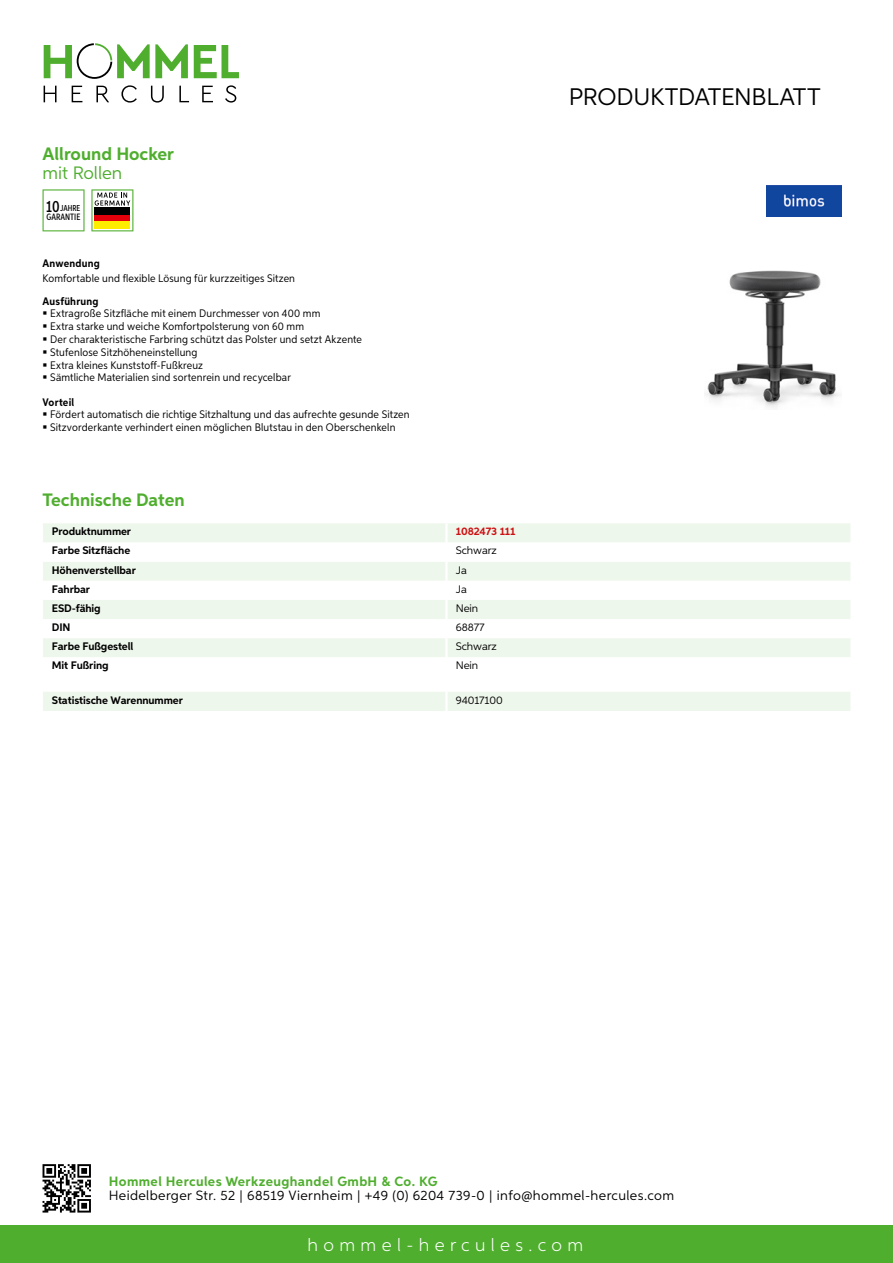
<style>
.page{position:relative;width:893px;height:1263px;background:#fff}
.page>*{position:absolute;margin:0;border:0;box-sizing:border-box;transform-origin:0 0}
.t1{font:24px "Aspira";letter-spacing:-.01em;color:#000}
.t2{font:700 18px "Aspira";color:#50ae2f}
.t3{font:300 18px "Aspira";letter-spacing:.3em;color:#fff}
.t4{font:18px "Aspira";color:#50ae2f}
.t5{font:13.5px "Aspira";letter-spacing:.03em;color:#000}
.t6{font:700 13.5px "Aspira";letter-spacing:.03em;color:#50ae2f}
.t7{font:10.95px/12.8px "Aspira Nar";letter-spacing:.015em;color:#000}
.t8{font:700 10.95px "Aspira";letter-spacing:-.01em;color:#000}
.t9{font:10.95px "Aspira";letter-spacing:-.01em;color:#000}
.t10{font:700 10.95px "Aspira Nar";letter-spacing:.02em;color:#000}
.t11{font:700 10.95px "Aspira";letter-spacing:-.01em;color:#cd1013}
.t12{font:500 9.15px "Aspira XX Nar";color:#000}
.t13{font:500 8.55px "Aspira XX Nar";color:#000}
.s1{font-size:16.35px}
</style>
<div class="page">
<div style="left:0;top:1226px;width:893px;height:37px;background:#50ae2f"></div>
<svg style="left:43px;top:1164px;width:48px;height:48px"></svg>
<svg style="left:194px;top:45px;width:45px;height:33px"></svg>
<svg style="left:44px;top:43px;width:144px;height:36px"></svg>
<svg style="left:44px;top:86px;width:13px;height:16px"></svg>
<svg style="left:72px;top:86px;width:10px;height:16px"></svg>
<svg style="left:96px;top:86px;width:13px;height:16px"></svg>
<svg style="left:121px;top:85px;width:16px;height:18px"></svg>
<svg style="left:151px;top:86px;width:13px;height:17px"></svg>
<svg style="left:179px;top:86px;width:10px;height:16px"></svg>
<svg style="left:202px;top:86px;width:11px;height:16px"></svg>
<svg style="left:225px;top:85px;width:11px;height:18px"></svg>
<div style="left:43px;top:523px;width:807px;height:19px;background:#eef7eb"></div>
<svg style="left:43px;top:562px;width:807px;height:95px;fill:#eef7eb"></svg>
<hr style="left:445px;top:523px;width:3px;height:19px;background:#fff">
<hr style="left:445px;top:562px;width:3px;height:19px;background:#fff">
<hr style="left:445px;top:581px;width:3px;height:19px;background:#fff">
<hr style="left:445px;top:600px;width:3px;height:19px;background:#fff">
<hr style="left:445px;top:619px;width:3px;height:19px;background:#fff">
<hr style="left:445px;top:638px;width:3px;height:19px;background:#fff">
<div style="left:43px;top:692px;width:807px;height:19px;background:#eef7eb"></div>
<hr style="left:445px;top:692px;width:3px;height:19px;background:#fff">
<svg style="left:43px;top:189px;width:42px;height:42px"></svg>
<svg style="left:91px;top:189px;width:42px;height:42px"></svg>
<div style="left:95px;top:214px;width:35px;height:7px;background:#e3000b"></div>
<div style="left:95px;top:208px;width:35px;height:7px;background:#000"></div>
<div style="left:95px;top:221px;width:35px;height:7px;background:#ffed00"></div>
<img style="left:705px;top:270px;width:134px;height:138px">
<img style="left:766px;top:185px;width:76px;height:32px">
<h2 class="t2" style="left:43px;top:142px;width:133px">Allround Hocker</h2>
<h2 class="t4" style="left:43px;top:162px;width:81px">mit Rollen</h2>
<p class="t13" style="left:46px;top:203px;width:36px"><span class="s1">10</span>JAHRE</p>
<p class="t12" style="left:47px;top:212px;width:35px">GARANTIE</p>
<p class="t10" style="left:43px;top:257px;width:59px">Anwendung</p>
<p class="t7" style="left:43px;top:272px;width:254px">Komfortable und flexible Lösung für kurzzeitiges Sitzen</p>
<p class="t10" style="left:43px;top:294px;width:58px">Ausführung</p>
<p class="t7" style="left:50px;top:307px;width:313px">Extragroße Sitzfläche mit einem Durchmesser von 400 mm<br>Extra starke und weiche Komfortpolsterung von 60 mm<br>Der charakteristische Farbring schützt das Polster und setzt Akzente Stufenlose Sitzhöheneinstellung<br>Extra kleines Kunststoff-Fußkreuz<br>Sämtliche Materialien sind sortenrein und recycelbar</p>
<p class="t10" style="left:43px;top:395px;width:33px">Vorteil</p>
<p class="t7" style="left:50px;top:408px;width:361px">Fördert automatisch die richtige Sitzhaltung und das aufrechte gesunde Sitzen<br>Sitzvorderkante verhindert einen möglichen Blutstau in den Oberschenkeln</p>
<h2 class="t2" style="left:43px;top:489px;width:144px">Technische Daten</h2>
<p class="t8" style="left:52px;top:525px;width:81px">Produktnummer</p>
<p class="t11" style="left:456px;top:525px;width:61px">1082473 111</p>
<p class="t8" style="left:52px;top:544px;width:80px">Farbe Sitzfläche</p>
<p class="t9" style="left:456px;top:544px;width:42px">Schwarz</p>
<p class="t8" style="left:52px;top:563px;width:85px">Höhenverstellbar</p>
<p class="t9" style="left:456px;top:563px;width:13px">Ja</p>
<p class="t8" style="left:52px;top:582px;width:40px">Fahrbar</p>
<p class="t9" style="left:456px;top:582px;width:13px">Ja</p>
<p class="t8" style="left:52px;top:601px;width:50px">ESD-fähig</p>
<p class="t9" style="left:456px;top:601px;width:24px">Nein</p>
<p class="t8" style="left:52px;top:620px;width:20px">DIN</p>
<p class="t9" style="left:456px;top:620px;width:30px">68877</p>
<p class="t8" style="left:52px;top:640px;width:83px">Farbe Fußgestell</p>
<p class="t9" style="left:456px;top:640px;width:42px">Schwarz</p>
<p class="t8" style="left:52px;top:659px;width:58px">Mit Fußring</p>
<p class="t9" style="left:456px;top:659px;width:24px">Nein</p>
<p class="t8" style="left:52px;top:693px;width:132px">Statistische Warennummer</p>
<p class="t9" style="left:456px;top:693px;width:48px">94017100</p>
<h1 class="t1" style="left:569px;top:82px;width:253px">Produktdatenblatt</h1>
<p class="t6" style="left:109px;top:1172px;width:330px">Hommel Hercules Werkzeughandel GmbH &amp; Co. KG</p>
<p class="t5" style="left:109px;top:1187px;width:567px">Heidelberger Str. 52 | 68519 Viernheim | +49 (0) 6204 739-0 | info@hommel-hercules.com</p>
<h2 class="t3" style="left:307px;top:1234px;width:277px">hommel-hercules.com</h2>
</div>
